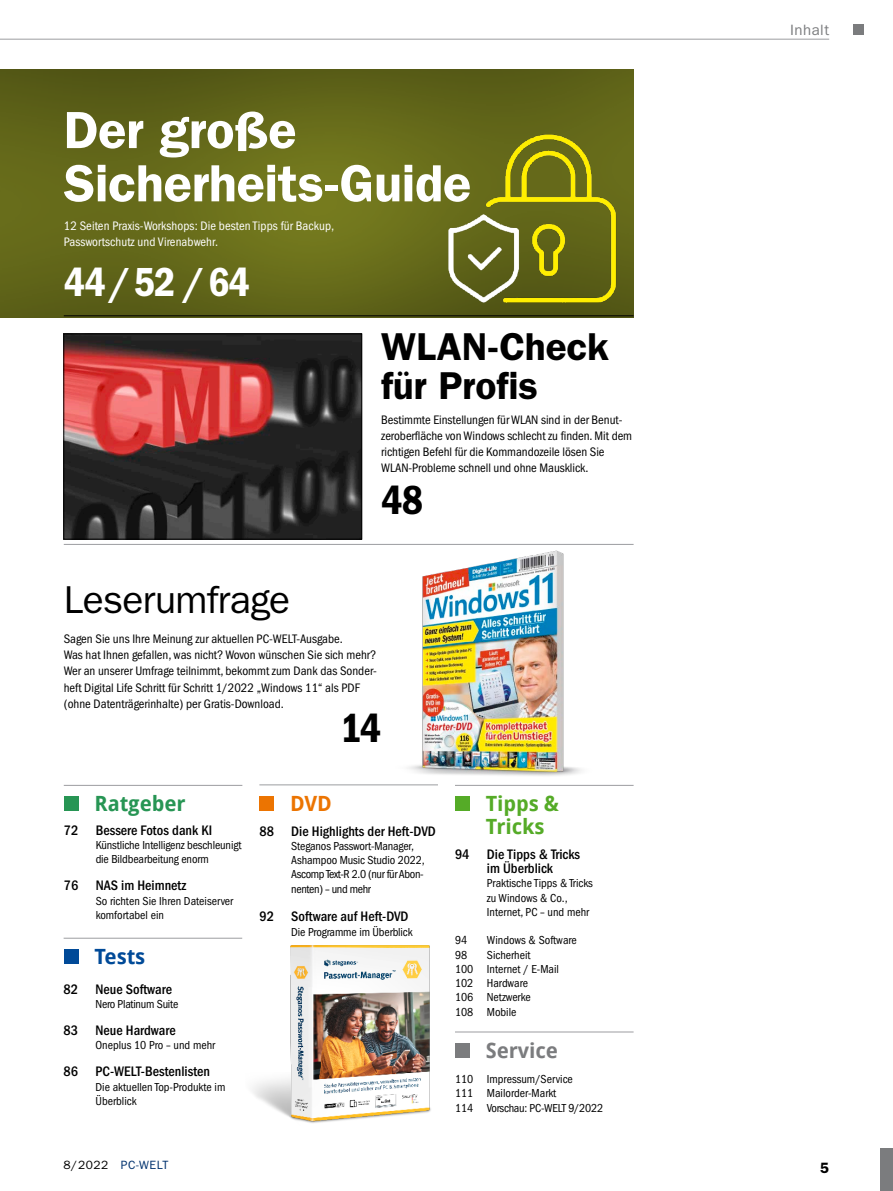
<style>
.page{position:relative;width:893px;height:1191px;background:#fff}
.page>*{position:absolute;margin:0;border:0;box-sizing:border-box;transform-origin:0 0}
.t1{font:600 52.5px/53.2px "ITC Franklin Gothic Std";letter-spacing:-.01em;color:#fff}
.t2{font:42px "ITC Franklin Gothic Std Dm Cd";color:#fff}
.t3{font:42px "ITC Franklin Gothic Std Dm Cd";color:#000}
.t4{font:600 39px/39px "ITC Franklin Gothic Std";letter-spacing:-.005em;color:#000}
.t5{font:39px "ITC Franklin Gothic Std";letter-spacing:-.015em;color:#000}
.t6{font:700 21px/22.5px "Droid Sans Pro";letter-spacing:-.005em;color:#55ab27}
.t7{font:700 21px "Droid Sans Pro";letter-spacing:-.005em;color:#279554}
.t8{font:700 21px "Droid Sans Pro";letter-spacing:-.005em;color:#7b7c7e}
.t9{font:700 21px "Droid Sans Pro";letter-spacing:-.005em;color:#004a98}
.t10{font:700 21px "Droid Sans Pro";color:#ec7401}
.t11{font:15px "ITC Franklin Gothic Std";letter-spacing:.035em;color:#7b7c7e}
.t12{font:600 15px "ITC Franklin Gothic Std";color:#000}
.t13{font:500 condensed 14.25px/14.2px "ITC Franklin Gothic Std";color:#000;text-align:center}
.t14{font:condensed 12.75px/16.2px "ITC Franklin Gothic Std";color:#000}
.t15{font:condensed 12.75px/16.2px "ITC Franklin Gothic Std";letter-spacing:.005em;color:#fff}
.t16{font:condensed 12px/14.2px "ITC Franklin Gothic Std";color:#000}
.t17{font:condensed 12px "ITC Franklin Gothic Std";letter-spacing:-.02em;color:#000}
.t18{font:12px "ITC Franklin Gothic Std";letter-spacing:.04em;color:#00326e}
.s1{color:#000}
</style>
<div class="page">
<img style="left:0;top:69px;width:634px;height:248px">
<div style="left:880px;top:1148px;width:13px;height:43px;background:#7b7c7e"></div>
<div style="left:853px;top:24px;width:10px;height:11px;background:#7b7c7e"></div>
<hr style="left:0;top:39px;width:829px;height:1px;background:#9c9da0">
<hr style="left:64px;top:544px;width:570px;height:1px;background:#9c9da0">
<hr style="left:64px;top:315px;width:570px;height:1px;background:#000">
<hr style="left:64px;top:785px;width:178px;height:1px;background:#9c9da0">
<div style="left:64px;top:796px;width:15px;height:15px;background:#279554"></div>
<hr style="left:64px;top:937px;width:178px;height:1px;background:#9c9da0">
<div style="left:64px;top:949px;width:15px;height:15px;background:#004a98"></div>
<hr style="left:455px;top:785px;width:179px;height:1px;background:#9c9da0">
<div style="left:455px;top:796px;width:15px;height:15px;background:#55ab27"></div>
<hr style="left:455px;top:1031px;width:179px;height:1px;background:#9c9da0">
<div style="left:455px;top:1043px;width:15px;height:14px;background:#7b7c7e"></div>
<hr style="left:259px;top:784px;width:179px;height:1px;background:#9c9da0">
<div style="left:259px;top:795px;width:15px;height:15px;background:#ec7401"></div>
<img style="left:252px;top:945px;width:179px;height:178px">
<img style="left:66px;top:336px;width:294px;height:201px">
<div style="left:64px;top:334px;width:298px;height:205px;border:1px solid #000"></div>
<img style="left:409px;top:550px;width:173px;height:226px">
<img style="left:427px;top:111px;width:207px;height:207px">
<h1 class="t1" style="left:64px;top:103px;width:409px">Der große<br>Sicherheits-Guide</h1>
<p class="t15" style="left:64px;top:218px;width:272px">12 Seiten Praxis-Workshops: Die besten Tipps für Backup,<br>Passwortschutz und Virenabwehr.</p>
<h2 class="t2" style="left:64px;top:258px;width:188px">44/52 /64</h2>
<h3 class="t5" style="left:64px;top:577px;width:228px">Leserumfrage</h3>
<h3 class="t4" style="left:381px;top:327px;width:229px">WLAN-Check für Profis</h3>
<p class="t14" style="left:381px;top:411px;width:252px">Bestimmte Einstellungen für WLAN sind in der Benut&shy;zeroberfläche von Windows schlecht zu finden. Mit dem richtigen Befehl für die Kommandozeile lösen Sie WLAN-Probleme schnell und ohne Mausklick.</p>
<h2 class="t3" style="left:381px;top:476px;width:44px">48</h2>
<p class="t14" style="left:64px;top:631px;width:315px">Sagen Sie uns Ihre Meinung zur aktuellen PC-WELT-Ausgabe.<br>Was hat Ihnen gefallen, was nicht? Wovon wünschen Sie sich mehr?<br>Wer an unserer Umfrage teilnimmt, bekommt zum Dank das Sonder&shy;heft Digital Life Schritt für Schritt 1/2022 „Windows 11“ als PDF (ohne Datenträgerinhalte) per Gratis-Download.</p>
<h2 class="t3" style="left:340px;top:704px;width:42px">14</h2>
<h3 class="t7" style="left:95px;top:789px;width:93px">Ratgeber</h3>
<p class="t13" style="left:64px;top:823px;width:150px">72 Bessere Fotos dank KI</p>
<p class="t16" style="left:96px;top:838px;width:147px">Künstliche Intelligenz beschleunigt die Bildbearbeitung enorm</p>
<p class="t13" style="left:64px;top:878px;width:124px">76 NAS im Heimnetz</p>
<p class="t16" style="left:96px;top:893px;width:139px">So richten Sie Ihren Dateiserver komfortabel ein</p>
<h3 class="t9" style="left:94px;top:941px;width:52px">Tests</h3>
<p class="t13" style="left:64px;top:982px;width:110px">82 Neue Software</p>
<p class="t17" style="left:96px;top:997px;width:84px">Nero Platinum Suite</p>
<p class="t13" style="left:64px;top:1023px;width:114px">83 Neue Hardware</p>
<p class="t16" style="left:96px;top:1038px;width:121px">Oneplus 10 Pro – und mehr</p>
<p class="t13" style="left:64px;top:1064px;width:148px">86 PC-WELT-Bestenlisten</p>
<p class="t16" style="left:96px;top:1079px;width:131px">Die aktuellen Top-Produkte im<br>Überblick</p>
<h3 class="t10" style="left:290px;top:788px;width:43px">DVD</h3>
<p class="t13" style="left:259px;top:824px;width:178px">88 Die Highlights der Heft-DVD</p>
<p class="t16" style="left:291px;top:839px;width:135px">Steganos Passwort-Manager,<br>Ashampoo Music Studio 2022,<br>Ascomp Text-R 2.0 (nur für Abon&shy;nenten) – und mehr</p>
<p class="t13" style="left:259px;top:909px;width:151px">92 Software auf Heft-DVD</p>
<p class="t16" style="left:291px;top:924px;width:123px">Die Programme im Überblick</p>
<h3 class="t6" style="left:486px;top:792px;width:75px">Tipps &amp;<br>Tricks</h3>
<p class="t13" style="left:455px;top:847px;width:127px">94 Die Tipps &amp; Tricks im Überblick</p>
<p class="t16" style="left:487px;top:876px;width:108px">Praktische Tipps &amp; Tricks zu Windows &amp; Co.,<br>Internet, PC – und mehr</p>
<p class="t16" style="left:455px;top:933px;width:14px">94</p>
<p class="t16" style="left:487px;top:933px;width:92px">Windows &amp; Software</p>
<p class="t16" style="left:455px;top:947px;width:14px">98</p>
<p class="t16" style="left:455px;top:947px;width:105px;text-indent:32px">Sicherheit<br>100 Internet / E-Mail<br>102 Hardware<br>106 Netzwerke<br>108 Mobile</p>
<h3 class="t8" style="left:486px;top:1035px;width:74px">Service</h3>
<p class="t16" style="left:455px;top:1072px;width:150px">110 Impressum/Service<br>111 Mailorder-Markt<br>114 Vorschau: PC-WELT 9/2022</p>
<p class="t11" style="left:790px;top:21px;width:41px">Inhalt</p>
<p class="t18" style="left:64px;top:1158px;width:106px"><span class="s1">8/2022</span> PC-WELT</p>
<p class="t12" style="left:820px;top:1158px;width:10px">5</p>
</div>
